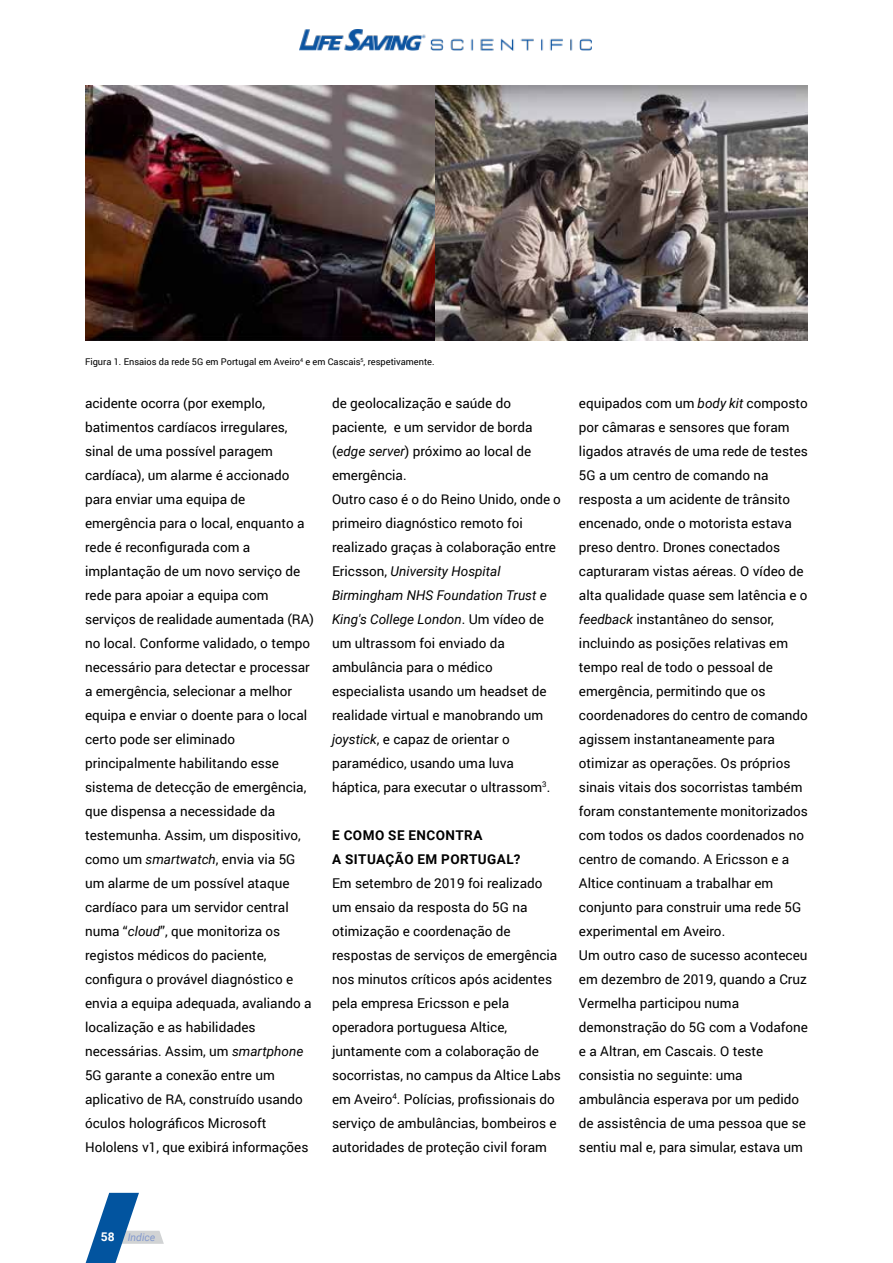
<style>
.page{position:relative;width:893px;height:1263px;background:#fff}
.page>*{position:absolute;margin:0;border:0;box-sizing:border-box;transform-origin:0 0}
.t1{font:13.5px/24px "Roboto";color:#000}
.t2{font:700 13.5px/24px "Roboto";letter-spacing:.035em;color:#000}
.t3{font:italic 10.5px "Roboto";color:#8298cd}
.t4{font:9.3px "Roboto";color:#000}
.s1{font-style:italic}
.s2{font-weight:700;font-style:normal;font-size:12px;color:#fff}
</style>
<div class="page">
<img style="left:299px;top:29px;width:293px;height:21px">
<svg style="left:86px;top:1193px;width:78px;height:70px"></svg>
<img style="left:86px;top:85px;width:722px;height:255px">
<p class="t4" style="left:85px;top:355px;width:351px">Figura 1. Ensaios da rede 5G em Portugal em Aveiro<sup>4</sup> e em Cascais<sup>5</sup>, respetivamente.</p>
<p class="t1" style="left:85px;top:390px;width:230px">acidente ocorra (por exemplo, batimentos cardíacos irregulares, sinal de uma possível paragem cardíaca), um alarme é accionado para enviar uma equipa de emergência para o local, enquanto a rede é reconfigurada com a implantação de um novo serviço de rede para apoiar a equipa com serviços de realidade aumentada (RA) no local. Conforme validado, o tempo necessário para detectar e processar a emergência, selecionar a melhor equipa e enviar o doente para o local certo pode ser eliminado principalmente habilitando esse sistema de detecção de emergência, que dispensa a necessidade da testemunha. Assim, um dispositivo, como um <span class="s1">smartwatch</span>, envia via 5G um alarme de um possível ataque cardíaco para um servidor central numa “<span class="s1">cloud</span>”, que monitoriza os registos médicos do paciente, configura o provável diagnóstico e envia a equipa adequada, avaliando a localização e as habilidades necessárias. Assim, um <span class="s1">smartphone<br></span>5G garante a conexão entre um aplicativo de RA, construído usando óculos holográficos Microsoft<br>Hololens v1, que exibirá informações</p>
<p class="t1" style="left:332px;top:391px;width:230px">de geolocalização e saúde do paciente, e um servidor de borda (<span class="s1">edge server</span>) próximo ao local de emergência.<br>Outro caso é o do Reino Unido, onde o primeiro diagnóstico remoto foi realizado graças à colaboração entre<br>Ericsson, <span class="s1">University Hospital<br>Birmingham NHS Foundation Trust e<br>King's College London</span>. Um vídeo de um ultrassom foi enviado da ambulância para o médico especialista usando um headset de realidade virtual e manobrando um <span class="s1">joystick</span>, e capaz de orientar o paramédico, usando uma luva háptica, para executar o ultrassom<sup>3</sup>.</p>
<p class="t2" style="left:332px;top:823px;width:190px">E COMO SE ENCONTRA<br>A SITUAÇÃO EM PORTUGAL?</p>
<p class="t1" style="left:332px;top:871px;width:230px">Em setembro de 2019 foi realizado um ensaio da resposta do 5G na otimização e coordenação de respostas de serviços de emergência nos minutos críticos após acidentes pela empresa Ericsson e pela operadora portuguesa Altice, juntamente com a colaboração de socorristas, no campus da Altice Labs em Aveiro<sup>4</sup>. Polícias, profissionais do serviço de ambulâncias, bombeiros e autoridades de proteção civil foram</p>
<p class="t1" style="left:579px;top:390px;width:230px">equipados com um <span class="s1">body kit</span> composto por câmaras e sensores que foram ligados através de uma rede de testes<br>5G a um centro de comando na resposta a um acidente de trânsito encenado, onde o motorista estava preso dentro. Drones conectados capturaram vistas aéreas. O vídeo de alta qualidade quase sem latência e o <span class="s1">feedback</span> instantâneo do sensor, incluindo as posições relativas em tempo real de todo o pessoal de emergência, permitindo que os coordenadores do centro de comando agissem instantaneamente para otimizar as operações. Os próprios sinais vitais dos socorristas também foram constantemente monitorizados com todos os dados coordenados no centro de comando. A Ericsson e a<br>Altice continuam a trabalhar em conjunto para construir uma rede 5G experimental em Aveiro.<br>Um outro caso de sucesso aconteceu em dezembro de 2019, quando a Cruz<br>Vermelha participou numa demonstração do 5G com a Vodafone e a Altran, em Cascais. O teste consistia no seguinte: uma ambulância esperava por um pedido de assistência de uma pessoa que se sentiu mal e, para simular, estava um</p>
<p class="t3" style="left:101px;top:1230px;width:56px"><span class="s2">58</span> Indice</p>
</div>
